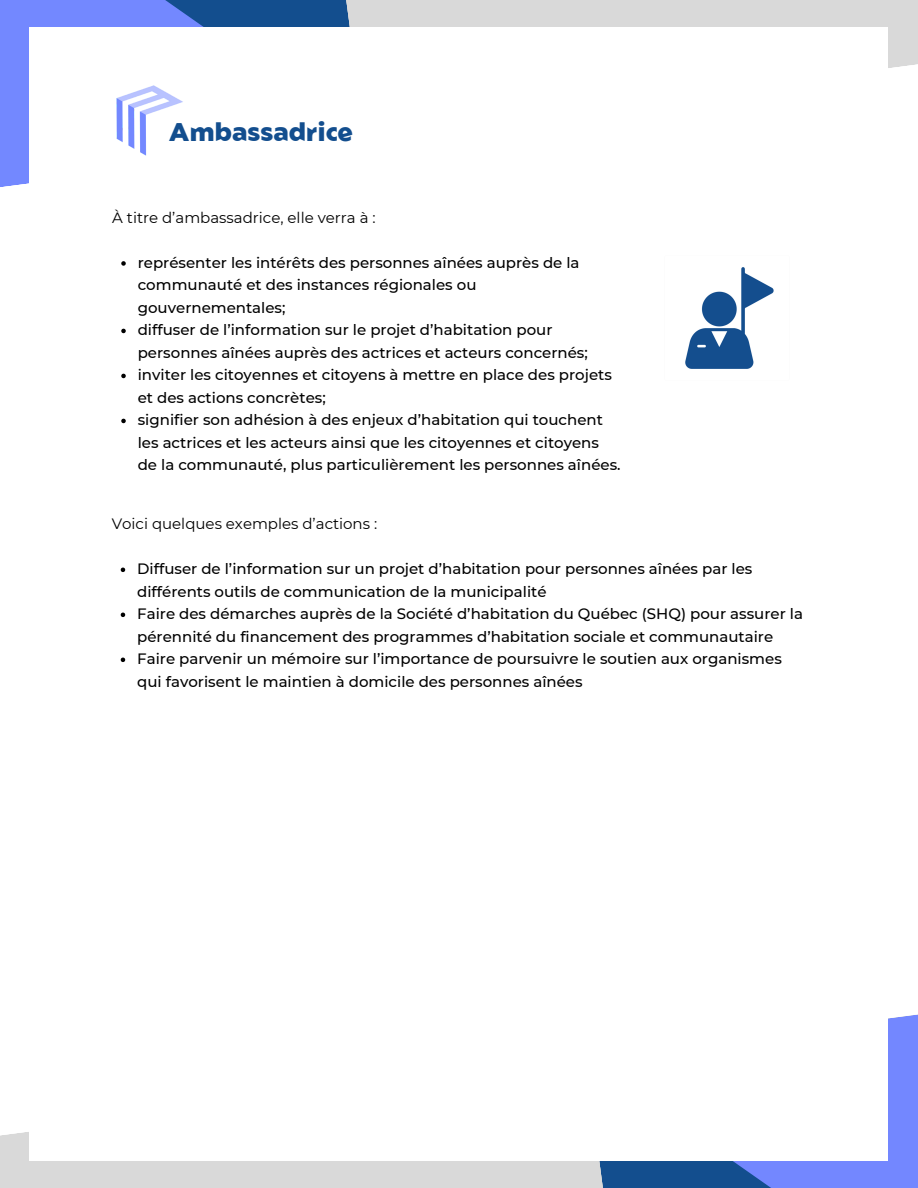
<style>
.page{position:relative;width:918px;height:1188px;background:#fff}
.page>*{position:absolute;margin:0;border:0;box-sizing:border-box;transform-origin:0 0}
.t1{font:900 25.5px "Geom";color:#134e8e}
.t2{font:500 15px/22.5px "Montserrat";color:#000}
.t3{font:15px "Montserrat";color:#000}
</style>
<div class="page">
<div style="left:0;top:1132px;width:586px;height:56px;background:#d9d9d9"></div>
<div style="left:364px;top:0;width:554px;height:68px;background:#d9d9d9"></div>
<svg style="left:586px;top:1014px;width:332px;height:174px;background:#5978db"></svg>
<svg style="left:0;top:0;width:364px;height:187px;background:#5979db"></svg>
<div style="left:30px;top:27px;width:858px;height:1134px;background:#fff"></div>
<svg style="left:121px;top:261px;width:5px;height:5px"></svg>
<svg style="left:121px;top:329px;width:5px;height:4px"></svg>
<svg style="left:121px;top:374px;width:5px;height:4px"></svg>
<svg style="left:121px;top:419px;width:5px;height:4px"></svg>
<img style="left:116px;top:85px;width:67px;height:71px">
<img style="left:685px;top:267px;width:89px;height:102px">
<svg style="left:121px;top:568px;width:4px;height:4px"></svg>
<svg style="left:121px;top:613px;width:4px;height:4px"></svg>
<svg style="left:121px;top:658px;width:4px;height:4px"></svg>
<p class="t1" style="left:169px;top:122px;width:186px">Ambassadrice</p>
<p class="t3" style="left:112px;top:208px;width:265px">À titre d’ambassadrice, elle verra à :</p>
<p class="t2" style="left:138px;top:251px;width:443px">représenter les intérêts des personnes aînées auprès de la communauté et des instances régionales ou gouvernementales;</p>
<p class="t2" style="left:138px;top:319px;width:452px">diffuser de l’information sur le projet d’habitation pour personnes aînées auprès des actrices et acteurs concernés;</p>
<p class="t2" style="left:138px;top:364px;width:476px">inviter les citoyennes et citoyens à mettre en place des projets et des actions concrètes;</p>
<p class="t2" style="left:138px;top:409px;width:484px">signifier son adhésion à des enjeux d’habitation qui touchent les actrices et les acteurs ainsi que les citoyennes et citoyens de la communauté, plus particulièrement les personnes aînées.</p>
<p class="t3" style="left:112px;top:515px;width:267px">Voici quelques exemples d’actions :</p>
<p class="t2" style="left:137px;top:558px;width:617px">Diffuser de l’information sur un projet d’habitation pour personnes aînées par les différents outils de communication de la municipalité</p>
<p class="t2" style="left:137px;top:603px;width:667px">Faire des démarches auprès de la Société d’habitation du Québec (SHQ) pour assurer la pérennité du financement des programmes d’habitation sociale et communautaire</p>
<p class="t2" style="left:137px;top:648px;width:646px">Faire parvenir un mémoire sur l’importance de poursuivre le soutien aux organismes qui favorisent le maintien à domicile des personnes aînées</p>
</div>
